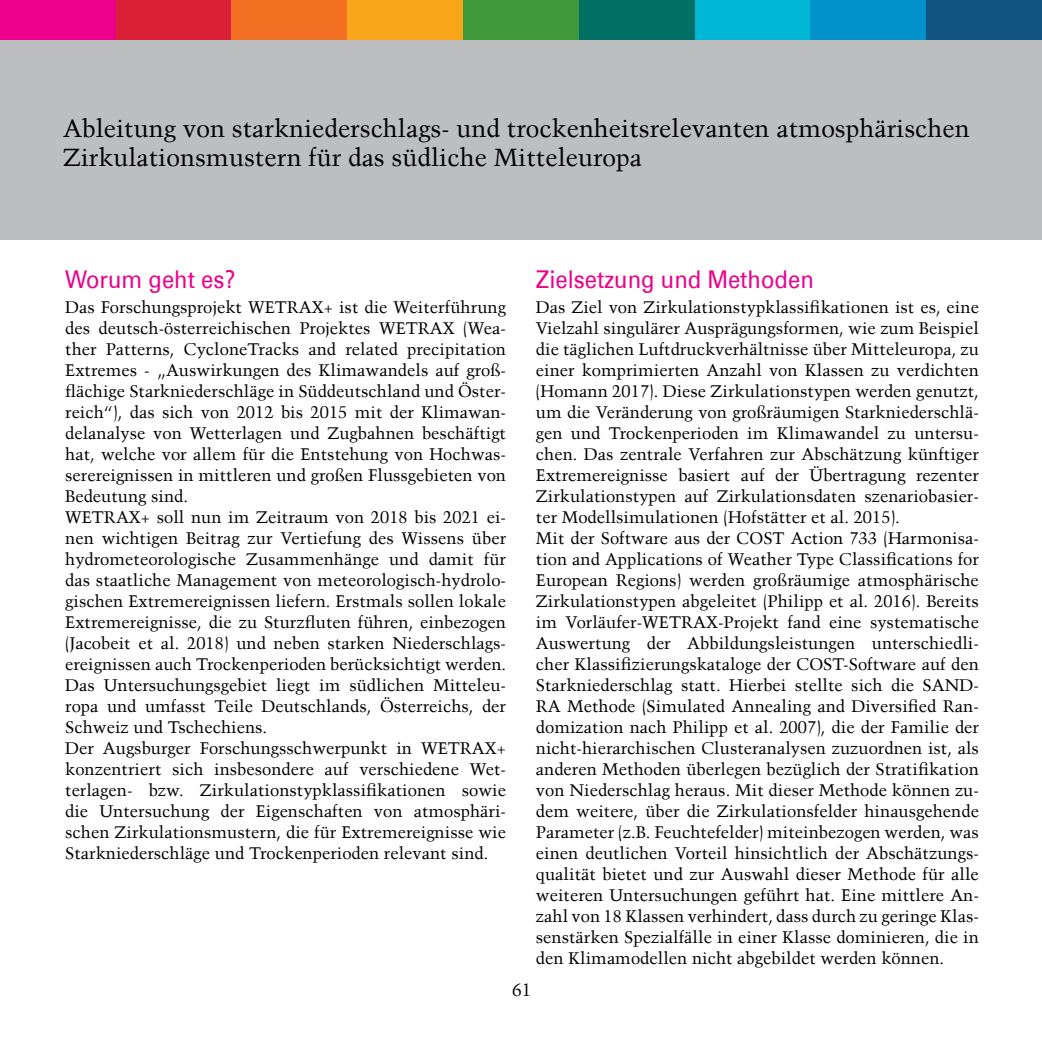
<style>
.page{position:relative;width:1042px;height:1042px;background:#fff}
.page>*{position:absolute;margin:0;border:0;box-sizing:border-box;transform-origin:0 0}
.t1{font:24.5px/29.4px "Trump Mediaeval LT";color:#000}
.t2{font:24.5px "Univers Com 55 Roman";color:#ec008c;scale:.9 1}
.t3{font:17.5px "Trump Mediaeval LT";color:#000}
.t4{font:16.62px/21px "Trump Mediaeval LT";color:#000}
</style>
<div class="page">
<div style="left:0;top:0;width:1042px;height:240px;background:#bcbec0"></div>
<div style="left:0;top:0;width:116px;height:40px;background:#ec008c"></div>
<div style="left:116px;top:0;width:115px;height:40px;background:#da2037"></div>
<div style="left:231px;top:0;width:116px;height:40px;background:#f36f21"></div>
<div style="left:347px;top:0;width:116px;height:40px;background:#faa61a"></div>
<div style="left:463px;top:0;width:116px;height:40px;background:#409a3c"></div>
<div style="left:579px;top:0;width:115px;height:40px;background:#007064"></div>
<div style="left:694px;top:0;width:116px;height:40px;background:#00b8d6"></div>
<div style="left:810px;top:0;width:116px;height:40px;background:#0092c8"></div>
<div style="left:926px;top:0;width:116px;height:40px;background:#105380"></div>
<h1 class="t1" style="left:63px;top:113px;width:908px">Ableitung von starkniederschlags- und trockenheitsrelevanten atmosphärischen<br>Zirkulationsmustern für das südliche Mitteleuropa</h1>
<h1 class="t2" style="left:65px;top:264px;width:191px">Worum geht es?</h1>
<p class="t4" style="left:65px;top:297px;width:442px">Das Forschungsprojekt WETRAX+ ist die Weiterführung des deutsch-österreichischen Projektes WETRAX (Wea&shy;ther Patterns, CycloneTracks and related precipitation Extremes - „Auswirkungen des Klimawandels auf groß&shy;flächige Starkniederschläge in Süddeutschland und Öster&shy;reich“), das sich von 2012 bis 2015 mit der Klimawan&shy;delanalyse von Wetterlagen und Zugbahnen beschäftigt hat, welche vor allem für die Entstehung von Hochwas&shy;serereignissen in mittleren und großen Flussgebieten von Bedeutung sind.<br>WETRAX+ soll nun im Zeitraum von 2018 bis 2021 ei&shy;nen wichtigen Beitrag zur Vertiefung des Wissens über hydrometeorologische Zusammenhänge und damit für das staatliche Management von meteorologisch-hydrolo&shy;gischen Extremereignissen liefern. Erstmals sollen lokale Extremereignisse, die zu Sturzfluten führen, einbezogen (Jacobeit et al. 2018) und neben starken Niederschlags&shy;ereignissen auch Trockenperioden berücksichtigt werden.<br>Das Untersuchungsgebiet liegt im südlichen Mitteleu&shy;ropa und umfasst Teile Deutschlands, Österreichs, der Schweiz und Tschechiens.<br>Der Augsburger Forschungsschwerpunkt in WETRAX+ konzentriert sich insbesondere auf verschiedene Wet&shy;terlagen- bzw. Zirkulationstypklassifikationen sowie die Untersuchung der Eigenschaften von atmosphäri&shy;schen Zirkulationsmustern, die für Extremereignisse wie Starkniederschläge und Trockenperioden relevant sind.</p>
<h1 class="t2" style="left:536px;top:264px;width:310px">Zielsetzung und Methoden</h1>
<p class="t4" style="left:536px;top:297px;width:445px">Das Ziel von Zirkulationstypklassifikationen ist es, eine Vielzahl singulärer Ausprägungsformen, wie zum Beispiel die täglichen Luftdruckverhältnisse über Mitteleuropa, zu einer komprimierten Anzahl von Klassen zu verdichten (Homann 2017). Diese Zirkulationstypen werden genutzt, um die Veränderung von großräumigen Starkniederschlä&shy;gen und Trockenperioden im Klimawandel zu untersu&shy;chen. Das zentrale Verfahren zur Abschätzung künftiger Extremereignisse basiert auf der Übertragung rezenter Zirkulationstypen auf Zirkulationsdaten szenariobasier&shy;ter Modellsimulationen (Hofstätter et al. 2015).<br>Mit der Software aus der COST Action 733 (Harmonisa&shy;tion and Applications of Weather Type Classifications for European Regions) werden großräumige atmosphärische Zirkulationstypen abgeleitet (Philipp et al. 2016). Bereits im Vorläufer-WETRAX-Projekt fand eine systematische Auswertung der Abbildungsleistungen unterschiedli&shy;cher Klassifizierungskataloge der COST-Software auf den Starkniederschlag statt. Hierbei stellte sich die SAND-RA Methode (Simulated Annealing and Diversified Ran&shy;domization nach Philipp et al. 2007), die der Familie der nicht-hierarchischen Clusteranalysen zuzuordnen ist, als anderen Methoden überlegen bezüglich der Stratifikation von Niederschlag heraus. Mit dieser Methode können zu&shy;dem weitere, über die Zirkulationsfelder hinausgehende Parameter (z.B. Feuchtefelder) miteinbezogen werden, was einen deutlichen Vorteil hinsichtlich der Abschätzungs&shy;qualität bietet und zur Auswahl dieser Methode für alle weiteren Untersuchungen geführt hat. Eine mittlere An&shy;zahl von 18 Klassen verhindert, dass durch zu geringe Klas&shy;senstärken Spezialfälle in einer Klasse dominieren, die in den Klimamodellen nicht abgebildet werden können.</p>
<p class="t3" style="left:512px;top:979px;width:21px">61</p>
</div>
